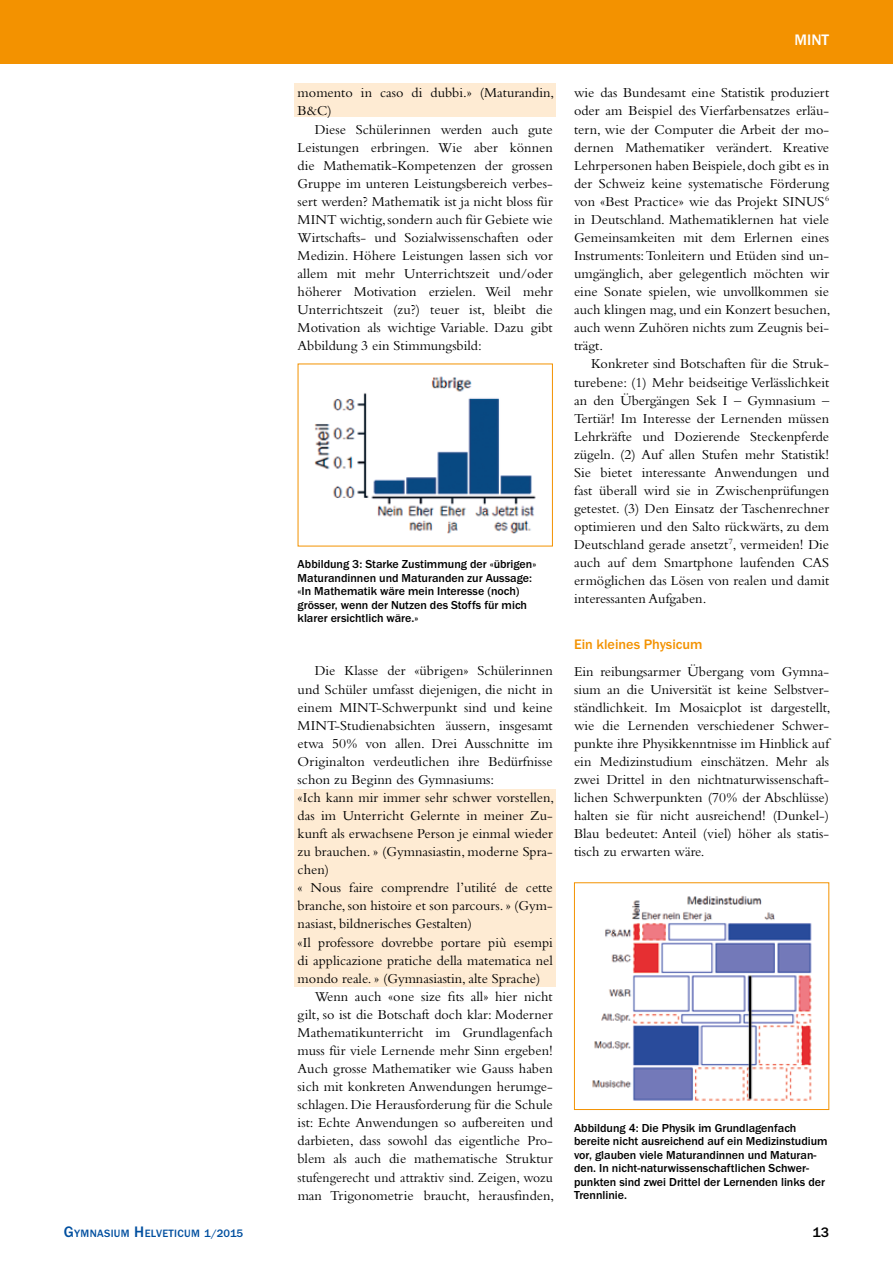
<style>
.page{position:relative;width:893px;height:1263px;background:#fff}
.page>*{position:absolute;margin:0;border:0;box-sizing:border-box;transform-origin:0 0}
.t1{font:700 15.75px "Franklin Gothic";color:#fff}
.t2{font:14.25px/18px "Bembo";color:#000;text-align:justify}
.t3{font:14.25px "Bembo";color:#000;scale:.96 1}
.t4{font:700 14.25px "Franklin Gothic";color:#f39200}
.t5{font:700 14.25px "Franklin Gothic";color:#000}
.t6{font:700 12px/13.5px "Franklin Gothic";color:#000}
.t7{font:700 10.95px "Franklin Gothic";letter-spacing:.03em;color:#004f9f}
.s1{font-size:15.75px}
.s2{font-size:11.25px}
</style>
<div class="page">
<div style="left:0;top:0;width:893px;height:64px;background:#f39200"></div>
<div style="left:295px;top:83px;width:261px;height:34px;background:#feebd3"></div>
<div style="left:295px;top:789px;width:261px;height:197px;background:#feebd3"></div>
<img style="left:314px;top:376px;width:222px;height:158px">
<img style="left:592px;top:895px;width:220px;height:206px">
<div style="left:574px;top:882px;width:255px;height:228px;border:1px solid #f39200"></div>
<p class="t2" style="left:298px;top:84px;width:258px">momento in caso di dubbi.» (Maturandin,<br>B&amp;C)</p>
<p class="t2" style="left:298px;top:120px;width:257px;text-indent:17px">Diese Schülerinnen werden auch gute Leistungen erbringen. Wie aber können die Mathematik-Kompetenzen der grossen Gruppe im unteren Leistungsbereich verbes&shy;sert werden? Mathematik ist ja nicht bloss für MINT wichtig, sondern auch für Gebiete wie Wirtschafts- und Sozialwissenschaften oder Medizin. Höhere Leistungen lassen sich vor allem mit mehr Unterrichtszeit und/oder höherer Motivation erzielen. Weil mehr Unterrichtszeit (zu?) teuer ist, bleibt die Motivation als wichtige Variable. Dazu gibt Abbildung 3 ein Stimmungsbild:</p>
<p class="t6" style="left:298px;top:557px;width:240px">Abbildung 3: Starke Zustimmung der «übrigen» Maturandinnen und Maturanden zur Aussage: «In Mathematik wäre mein Interesse (noch) grösser, wenn der Nutzen des Stoffs für mich klarer ersichtlich wäre.»</p>
<p class="t2" style="left:315px;top:662px;width:240px">Die Klasse der «übrigen» Schülerinnen</p>
<p class="t2" style="left:298px;top:680px;width:257px">und Schüler umfasst diejenigen, die nicht in</p>
<p class="t2" style="left:298px;top:698px;width:257px">einem MINT-Schwerpunkt sind und keine</p>
<p class="t2" style="left:298px;top:716px;width:257px">MINT-Studienabsichten äussern, insgesamt</p>
<p class="t2" style="left:298px;top:734px;width:257px">etwa 50% von allen. Drei Ausschnitte im</p>
<p class="t2" style="left:298px;top:752px;width:257px">Originalton verdeutlichen ihre Bedürfnisse</p>
<p class="t2" style="left:298px;top:770px;width:198px">schon zu Beginn des Gymnasiums:</p>
<p class="t2" style="left:298px;top:788px;width:258px">«Ich kann mir immer sehr schwer vorstellen,</p>
<p class="t2" style="left:298px;top:806px;width:257px">das im Unterricht Gelernte in meiner Zu-</p>
<p class="t2" style="left:298px;top:824px;width:257px">kunft als erwachsene Person je einmal wieder</p>
<p class="t2" style="left:298px;top:842px;width:257px">zu brauchen. » (Gymnasiastin, moderne Spra-</p>
<p class="t2" style="left:298px;top:860px;width:33px">chen)</p>
<p class="t2" style="left:298px;top:879px;width:257px">« Nous faire comprendre l’utilité de cette</p>
<p class="t2" style="left:298px;top:897px;width:257px">branche, son histoire et son parcours. » (Gym-</p>
<p class="t2" style="left:298px;top:915px;width:176px">nasiast, bildnerisches Gestalten)</p>
<p class="t2" style="left:298px;top:933px;width:257px">«Il professore dovrebbe portare più esempi</p>
<p class="t2" style="left:298px;top:951px;width:257px">di applicazione pratiche della matematica nel</p>
<p class="t2" style="left:298px;top:969px;width:244px">mondo reale. » (Gymnasiastin, alte Sprache)</p>
<p class="t2" style="left:315px;top:987px;width:240px">Wenn auch «one size fits all» hier nicht</p>
<p class="t2" style="left:298px;top:1005px;width:257px">gilt, so ist die Botschaft doch klar: Moderner</p>
<p class="t2" style="left:298px;top:1023px;width:257px">Mathematikunterricht im Grundlagenfach</p>
<p class="t2" style="left:298px;top:1041px;width:257px">muss für viele Lernende mehr Sinn ergeben!</p>
<p class="t2" style="left:298px;top:1059px;width:257px">Auch grosse Mathematiker wie Gauss haben</p>
<p class="t2" style="left:298px;top:1077px;width:257px">sich mit konkreten Anwendungen herumge-</p>
<p class="t2" style="left:298px;top:1095px;width:257px">schlagen. Die Herausforderung für die Schule</p>
<p class="t2" style="left:298px;top:1113px;width:257px">ist: Echte Anwendungen so aufbereiten und</p>
<p class="t2" style="left:298px;top:1131px;width:257px">darbieten, dass sowohl das eigentliche Pro-</p>
<p class="t2" style="left:298px;top:1150px;width:257px">blem als auch die mathematische Struktur</p>
<p class="t3" style="left:298px;top:1169px;width:267px">stufengerecht und attraktiv sind. Zeigen, wozu</p>
<p class="t2" style="left:298px;top:1186px;width:258px">man Trigonometrie braucht, herausfinden,</p>
<p class="t1" style="left:794px;top:31px;width:36px">MINT</p>
<p class="t2" style="left:574px;top:84px;width:258px">wie das Bundesamt eine Statistik produziert oder am Beispiel des Vierfarbensatzes erläu&shy;tern, wie der Computer die Arbeit der mo&shy;dernen Mathematiker verändert. Kreative Lehrpersonen haben Beispiele, doch gibt es in der Schweiz keine systematische Förderung von «Best Practice» wie das Projekt SINUS<sup>6 </sup>in Deutschland. Mathematiklernen hat viele Gemeinsamkeiten mit dem Erlernen eines Instruments: Tonleitern und Etüden sind un&shy;umgänglich, aber gelegentlich möchten wir eine Sonate spielen, wie unvollkommen sie auch klingen mag, und ein Konzert besuchen, auch wenn Zuhören nichts zum Zeugnis bei&shy;trägt.</p>
<p class="t2" style="left:574px;top:355px;width:257px;text-indent:17px">Konkreter sind Botschaften für die Struk&shy;turebene: (1) Mehr beidseitige Verlässlichkeit an den Übergängen Sek I – Gymnasium – Tertiär! Im Interesse der Lernenden müssen Lehrkräfte und Dozierende Steckenpferde zügeln. (2) Auf allen Stufen mehr Statistik!<br>Sie bietet interessante Anwendungen und fast überall wird sie in Zwischenprüfungen getestet. (3) Den Einsatz der Taschenrechner optimieren und den Salto rückwärts, zu dem Deutschland gerade ansetzt<sup>7</sup>, vermeiden! Die auch auf dem Smartphone laufenden CAS ermöglichen das Lösen von realen und damit interessanten Aufgaben.</p>
<p class="t4" style="left:574px;top:636px;width:130px">Ein kleines Physicum</p>
<p class="t2" style="left:574px;top:662px;width:258px">Ein reibungsarmer Übergang vom Gymna&shy;sium an die Universität ist keine Selbstver&shy;ständlichkeit. Im Mosaicplot ist dargestellt, wie die Lernenden verschiedener Schwer&shy;punkte ihre Physikkenntnisse im Hinblick auf ein Medizinstudium einschätzen. Mehr als zwei Drittel in den nichtnaturwissenschaft&shy;lichen Schwerpunkten (70% der Abschlüsse) halten sie für nicht ausreichend! (Dunkel-)<br>Blau bedeutet: Anteil (viel) höher als statis&shy;tisch zu erwarten wäre.</p>
<p class="t6" style="left:574px;top:1121px;width:255px">Abbildung 4: Die Physik im Grundlagenfach bereite nicht ausreichend auf ein Medizinstudium vor, glauben viele Maturandinnen und Maturan&shy;den. In nicht-naturwissenschaftlichen Schwer&shy;punkten sind zwei Drittel der Lernenden links der Trennlinie.</p>
<p class="t7" style="left:64px;top:1227px;width:181px"><span class="s1">G</span>YMNASIUM <span class="s1">H</span>ELVETICUM <span class="s2">1/2015</span></p>
<p class="t5" style="left:812px;top:1224px;width:18px">13</p>
</div>
